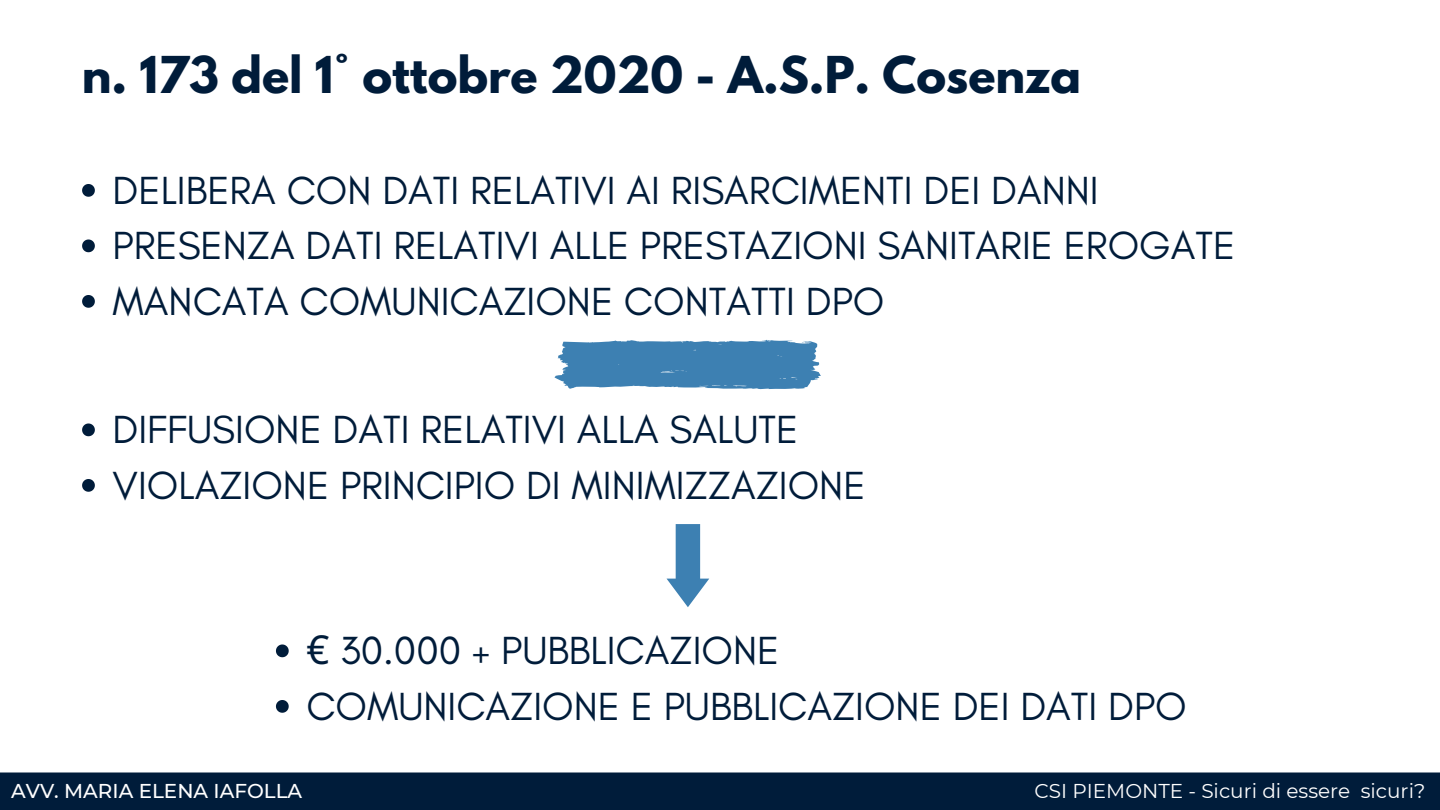
<style>
.page{position:relative;width:1440px;height:810px;background:#fff}
.page>*{position:absolute;margin:0;border:0;box-sizing:border-box;transform-origin:0 0}
.t1{font:700 45px "League Spartan";color:#001c3a}
.t2{font:40px/55.5px "Glacial Indifference";color:#001c3a}
.t3{font:20px "Montserrat";color:#fff}
.t4{font:500 20px "Montserrat";color:#fff}
.s1{font-family:"Noto Sans"}
</style>
<div class="page">
<div style="left:0;top:773px;width:1440px;height:37px;background:#001c3a"></div>
<svg style="left:667px;top:524px;width:42px;height:83px"></svg>
<svg style="left:555px;top:340px;width:266px;height:49px;background:#528dba"></svg>
<svg style="left:82px;top:184px;width:13px;height:13px"></svg>
<svg style="left:82px;top:240px;width:13px;height:12px"></svg>
<svg style="left:82px;top:295px;width:13px;height:13px"></svg>
<svg style="left:82px;top:424px;width:13px;height:12px"></svg>
<svg style="left:82px;top:479px;width:13px;height:13px"></svg>
<svg style="left:276px;top:645px;width:13px;height:12px"></svg>
<svg style="left:276px;top:700px;width:13px;height:13px"></svg>
<p class="t1" style="left:82px;top:53px;width:1001px">n. 173 del 1° ottobre 2020 - A.S.P. Cosenza</p>
<p class="t2" style="left:113px;top:162px;width:1124px">DELIBERA CON DATI RELATIVI AI RISARCIMENTI DEI DANNI<br>PRESENZA DATI RELATIVI ALLE PRESTAZIONI SANITARIE EROGATE<br>MANCATA COMUNICAZIONE CONTATTI DPO</p>
<p class="t2" style="left:113px;top:401px;width:754px">DIFFUSIONE DATI RELATIVI ALLA SALUTE<br>VIOLAZIONE PRINCIPIO DI MINIMIZZAZIONE</p>
<p class="t2" style="left:306px;top:622px;width:882px"><span class="s1">€</span> 30.000 + PUBBLICAZIONE<br>COMUNICAZIONE E PUBBLICAZIONE DEI DATI DPO</p>
<p class="t4" style="left:11px;top:779px;width:293px">AVV. MARIA ELENA IAFOLLA</p>
<p class="t3" style="left:1035px;top:779px;width:392px">CSI PIEMONTE - Sicuri di essere sicuri?</p>
</div>
